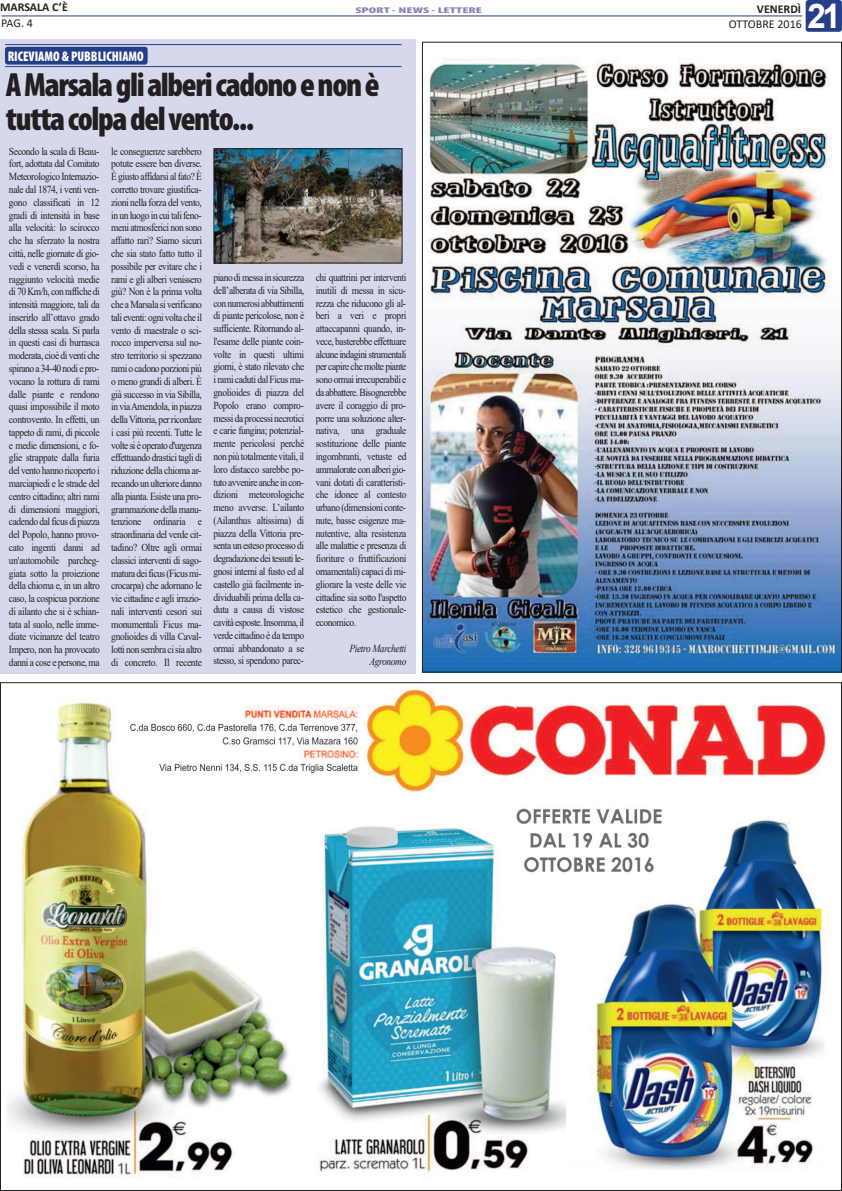
<style>
.page{position:relative;width:842px;height:1191px;background:#fff}
.page>*{position:absolute;margin:0;border:0;box-sizing:border-box;transform-origin:0 0}
.t1{font:700 33.9px "Arial";color:#fff}
.t2{font:900 condensed 33.7px/33.9px "Myriad Pro";letter-spacing:-.04em;color:#231f20}
.t3{font:900 condensed 14px "Myriad Pro";color:#fff;scale:.94 1}
.t4{font:700 12px "Calibri";color:#231f20}
.t5{font:12px "Calibri";color:#231f20}
.t6{font:10.7px/12.8px "Times New Roman";letter-spacing:-.04em;color:#231f20;text-align:justify;scale:.88 1}
.t7{font:italic 10.7px/12.8px "Times New Roman";letter-spacing:-.04em;color:#231f20;text-align:right;scale:.88 1}
.t8{font:900 condensed 8.4px "Myriad Pro";color:#8586b5;scale:1.79 1}
</style>
<div class="page">
<div style="left:0;top:39px;width:415px;height:634px;background:#d6d8ec"></div>
<hr style="left:1px;top:15px;width:801px;height:1px;background:#253e88">
<div style="left:806px;top:0;width:36px;height:32px;background:#253e88;border-radius:3px"></div>
<div style="left:5px;top:47px;width:143px;height:18px;background:#253e88;border-radius:3px"></div>
<hr style="left:5px;top:66px;width:397px;height:1px;background:#253e88">
<hr style="left:5px;top:44px;width:397px;height:1px;background:#253e88">
<img style="left:215px;top:150px;width:186px;height:111px">
<div style="left:213px;top:148px;width:190px;height:115px;border:1px solid #231f20"></div>
<img style="left:7px;top:689px;width:821px;height:489px">
<img style="left:424px;top:58px;width:416px;height:612px">
<p class="t4" style="left:0;top:2px;width:69px">MARSALA C’È</p>
<p class="t5" style="left:1px;top:18px;width:33px">PAG. 4</p>
<p class="t8" style="left:355px;top:8px;width:72px">SPORT - NEWS - LETTERE</p>
<p class="t4" style="left:757px;top:4px;width:46px">VENERDÌ</p>
<p class="t5" style="left:729px;top:19px;width:75px">OTTOBRE 2016</p>
<h1 class="t1" style="left:807px;top:-2px;width:35px">21</h1>
<h3 class="t3" style="left:8px;top:51px;width:146px">RICEVIAMO &amp; PUBBLICHIAMO</h3>
<h2 class="t2" style="left:6px;top:71px;width:375px">AMarsalaglialbericadonoenonè tuttacolpadelvento...</h2>
<p class="t6" style="left:9px;top:145px;width:105px">Secondo la scala di Beau&shy;fort, adottata dal Comitato Meteorologico Internazio&shy;nale dal 1874, i venti ven&shy;gono classificati in 12 gradi di intensità in base alla velocità: lo scirocco che ha sferzato la nostra città, nelle giornate di gio&shy;vedì e venerdì scorso, ha raggiunto velocità medie di 70 Km/h, con raffiche di intensità maggiore, tali da inserirlo all’ottavo grado della stessa scala. Si parla in questi casi di burrasca moderata, cioè di venti che spirano a 34-40 nodi e pro&shy;vocano la rottura di rami dalle piante e rendono quasi impossibile il moto controvento. In effetti, un tappeto di rami, di piccole e medie dimensioni, e fo&shy;glie strappate dalla furia del vento hanno ricoperto i marciapiedi e le strade del centro cittadino; altri rami di dimensioni maggiori, cadendo dal ficus di piazza del Popolo, hanno provo&shy;cato ingenti danni ad un'automobile parcheg&shy;giata sotto la proiezione della chioma e, in un altro caso, la cospicua porzione di ailanto che si è schian&shy;tata al suolo, nelle imme&shy;diate vicinanze del teatro Impero, non ha provocato danni a cose e persone, ma</p>
<p class="t6" style="left:111px;top:145px;width:105px">le conseguenze sarebbero potute essere ben diverse.<br>È giusto affidarsi al fato? È corretto trovare giustifica&shy;zioni nella forza del vento, in un luogo in cui tali feno&shy;meni atmosferici non sono affatto rari? Siamo sicuri che sia stato fatto tutto il possibile per evitare che i rami e gli alberi venissero giù? Non è la prima volta che a Marsala si verificano tali eventi: ogni volta che il vento di maestrale o sci&shy;rocco imperversa sul no&shy;stro territorio si spezzano rami o cadono porzioni più o meno grandi di alberi. È già successo in via Sibilla, in viaAmendola, in piazza dellaVittoria, per ricordare i casi più recenti. Tutte le volte si è operato d'urgenza effettuando drastici tagli di riduzione della chioma ar&shy;recando un ulteriore danno alla pianta. Esiste una pro&shy;grammazione della manu&shy;tenzione ordinaria e straordinaria del verde cit&shy;tadino? Oltre agli ormai classici interventi di sago&shy;matura dei ficus (Ficus mi&shy;crocarpa) che adornano le vie cittadine e agli irrazio&shy;nali interventi cesori sui monumentali Ficus ma&shy;gnolioides di villa Caval&shy;lotti non sembra ci sia altro di concreto. Il recente</p>
<p class="t6" style="left:213px;top:271px;width:105px">piano di messa in sicurezza dell’alberata di via Sibilla, con numerosi abbattimenti di piante pericolose, non è sufficiente. Ritornando al&shy;l'esame delle piante coin&shy;volte in questi ultimi giorni, è stato rilevato che i rami caduti dal Ficus ma&shy;gnolioides di piazza del Popolo erano compro&shy;messi da processi necrotici e carie fungina; potenzial&shy;mente pericolosi perché non più totalmente vitali, il loro distacco sarebbe po&shy;tuto avvenire anche in con&shy;dizioni meteorologiche meno avverse. L’ailanto (Ailanthus altissima) di piazza della Vittoria pre&shy;senta un esteso processo di degradazione dei tessuti le&shy;gnosi interni al fusto ed al castello già facilmente in&shy;dividuabili prima della ca&shy;duta a causa di vistose cavità esposte. Insomma, il verde cittadino è da tempo ormai abbandonato a se stesso, si spendono parec-</p>
<p class="t6" style="left:316px;top:271px;width:105px">chi quattrini per interventi inutili di messa in sicu&shy;rezza che riducono gli al&shy;beri a veri e propri attaccapanni quando, in&shy;vece, basterebbe effettuare alcune indagini strumentali per capire che molte piante sono ormai irrecuperabili e da abbattere. Bisognerebbe avere il coraggio di pro&shy;porre una soluzione alter&shy;nativa, una graduale sostituzione delle piante ingombranti, vetuste ed ammalorate con alberi gio&shy;vani dotati di caratteristi&shy;che idonee al contesto urbano (dimensioni conte&shy;nute, basse esigenze ma&shy;nutentive, alta resistenza alle malattie e presenza di fioriture o fruttificazioni ornamentali) capaci di mi&shy;gliorare la veste delle vie cittadine sia sotto l'aspetto estetico che gestionale&shy;economico.</p>
<p class="t7" style="left:349px;top:641px;width:66px">Pietro Marchetti<br>Agronomo</p>
</div>
